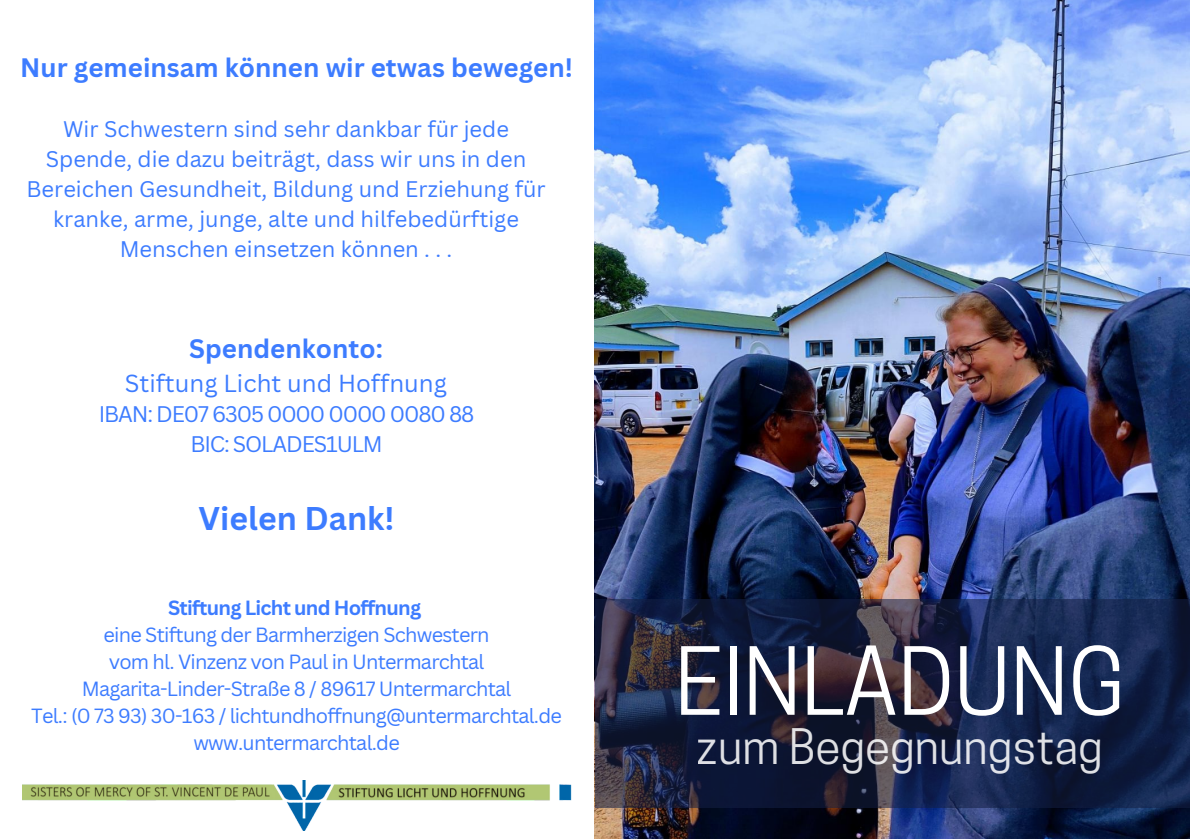
<style>
.page{position:relative;width:1190px;height:839px;background:#fff}
.page>*{position:absolute;margin:0;border:0;box-sizing:border-box;transform-origin:0 0}
.t1{font:88px "Cooper Hewitt";color:#fff}
.t2{font:46px "Cooper Hewitt";color:#fff}
.t3{font:700 32px "Canva Sans";color:#3d7cff}
.t4{font:700 26px "Canva Sans";color:#3d7cff}
.t5{font:24px "Canva Sans";color:#3d7cff}
.t6{font:22px/30px "Canva Sans";color:#3d7cff;text-align:center}
.t7{font:22px "Canva Sans";letter-spacing:-.05em;color:#3d7cff}
.t8{font:20px "Canva Sans";letter-spacing:-.04em;color:#3d7cff}
.t9{font:700 20px "Canva Sans";letter-spacing:-.04em;color:#3d7cff}
</style>
<div class="page">
<img style="left:595px;top:0;width:595px;height:838px">
<svg style="left:595px;top:599px;width:595px;height:208px"></svg>
<img style="left:23px;top:780px;width:548px;height:50px">
<p class="t4" style="left:20px;top:50px;width:554px">Nur gemeinsam können wir etwas bewegen!</p>
<p class="t6" style="left:27px;top:114px;width:521px">Wir Schwestern sind sehr dankbar für jede Spende, die dazu beiträgt, dass wir uns in den Bereichen Gesundheit, Bildung und Erziehung für kranke, arme, junge, alte und hilfebedürftige Menschen einsetzen können . . .</p>
<p class="t4" style="left:189px;top:330px;width:195px">Spendenkonto:</p>
<p class="t5" style="left:125px;top:366px;width:324px">Stiftung Licht und Hoffnung</p>
<p class="t7" style="left:99px;top:398px;width:377px">IBAN: DE07 6305 0000 0000 0080 88</p>
<p class="t7" style="left:190px;top:428px;width:194px">BIC: SOLADES1ULM</p>
<p class="t3" style="left:199px;top:495px;width:197px">Vielen Dank!</p>
<p class="t9" style="left:168px;top:593px;width:255px">Stiftung Licht und Hoffnung</p>
<p class="t8" style="left:103px;top:620px;width:388px">eine Stiftung der Barmherzigen Schwestern</p>
<p class="t8" style="left:109px;top:647px;width:377px">vom hl. Vinzenz von Paul in Untermarchtal</p>
<p class="t8" style="left:82px;top:674px;width:431px">Magarita-Linder-Straße 8 / 89617 Untermarchtal</p>
<p class="t8" style="left:31px;top:701px;width:532px">Tel.: (0 73 93) 30-163 / lichtundhoffnung@untermarchtal.de</p>
<p class="t8" style="left:193px;top:728px;width:208px">www.untermarchtal.de</p>
<p class="t1" style="left:675px;top:648px;width:452px">EINLADUNG</p>
<h2 class="t2" style="left:697px;top:729px;width:407px">zum Begegnungstag</h2>
</div>
